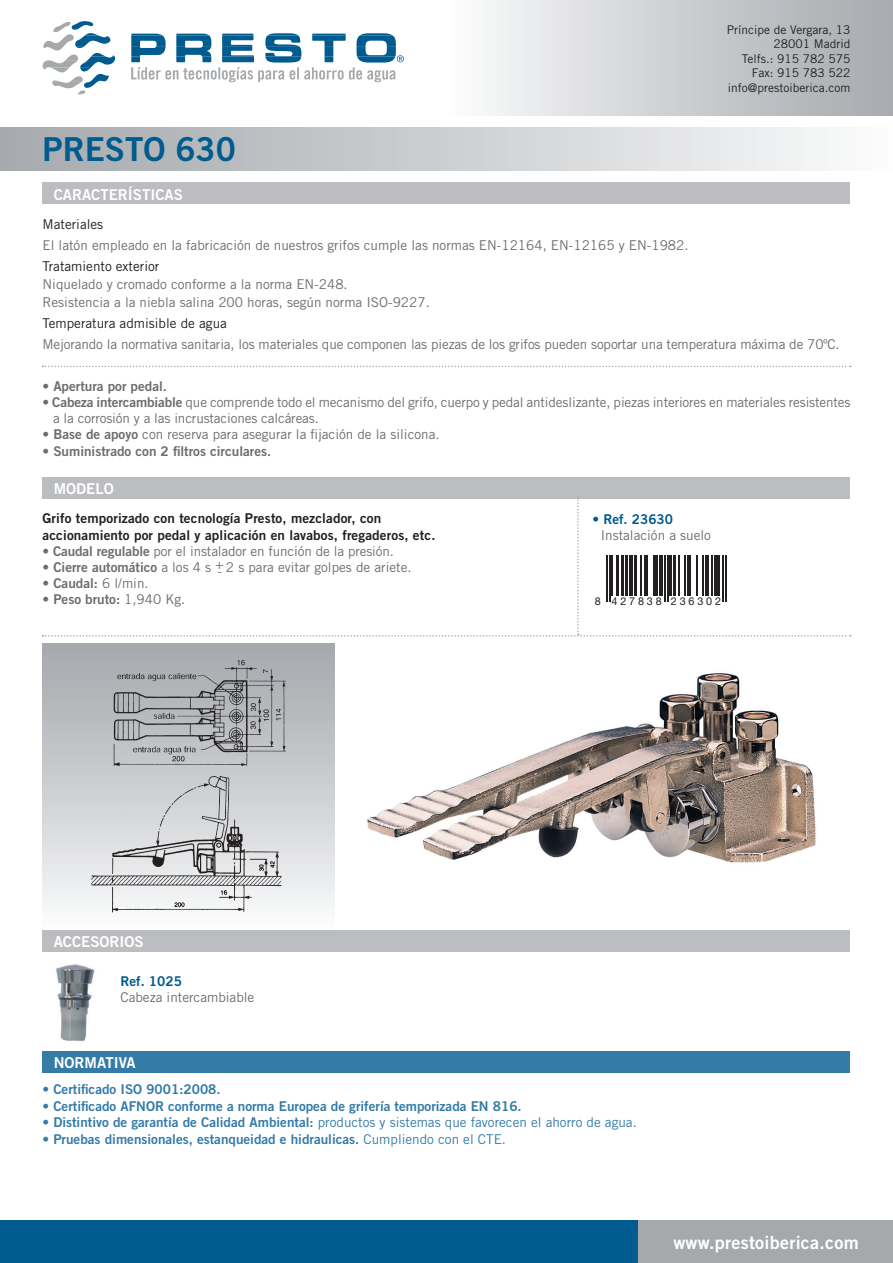
<style>
.page{position:relative;width:893px;height:1263px;background:#fff}
.page>*{position:absolute;margin:0;border:0;box-sizing:border-box;transform-origin:0 0}
.t1{font:33px "Trade Gothic Bold Two";color:#005b8f}
.t2{font:18px "Trade Gothic Bold Two";letter-spacing:.015em;color:#fff}
.t3{font:15px "Trade Gothic Bold Two";color:#fff}
.t4{font:13.5px/18px "Trade Gothic";letter-spacing:-.01em;color:#6c6d70}
.t5{font:13.5px "Trade Gothic Bold Two";color:#347ba8}
.t6{font:13.5px "Trade Gothic Bold Two";color:#6c6d70}
.t7{font:13.5px/16.2px "Trade Gothic Bold Two";letter-spacing:.01em;color:#231f20}
.t8{font:13.5px "Trade Gothic";color:#347ba8}
.t9{font:13.5px "Trade Gothic";color:#231f20}
.t10{font:13.5px "Trade Gothic Bold Two";color:#005b8f}
.t11{font:12px/14.4px "Trade Gothic";color:#231f20;text-align:right}
.t12{font:10.8px "Helvetica Neue";letter-spacing:.265em;color:#231f20}
.s1{font-family:"Trade Gothic"}
.s2{font-family:"Trade Gothic Bold Two"}
</style>
<div class="page">
<div style="left:628px;top:1220px;width:265px;height:43px;background:#a5a9ac"></div>
<div style="left:0;top:128px;width:893px;height:42px;background:linear-gradient(to right,#a3a7ab,#fafafb)"></div>
<div style="left:43px;top:183px;width:807px;height:21px;background:#bcbdc0"></div>
<div style="left:446px;top:0;width:447px;height:116px;background:linear-gradient(to right,#fbfcfc,#a4a8ac)"></div>
<div style="left:0;top:1220px;width:637px;height:43px;background:#005b8f"></div>
<div style="left:43px;top:1052px;width:807px;height:21px;background:#347ba8"></div>
<svg style="left:42px;top:21px;width:362px;height:74px"></svg>
<svg style="left:43px;top:366px;width:808px;height:1px"></svg>
<img style="left:367px;top:673px;width:449px;height:190px">
<div style="left:43px;top:643px;width:291px;height:288px;background:linear-gradient(to bottom,#a2a6aa,#fafbfb)"></div>
<div style="left:43px;top:477px;width:807px;height:21px;background:#bcbdc0"></div>
<div style="left:43px;top:930px;width:807px;height:22px;background:#bcbdc0"></div>
<svg style="left:43px;top:497px;width:808px;height:139px"></svg>
<img style="left:56px;top:964px;width:39px;height:77px">
<img style="left:88px;top:766px;width:198px;height:152px">
<img style="left:107px;top:648px;width:185px;height:126px">
<hr style="left:606px;top:555px;width:2px;height:47px;background:#231f20">
<hr style="left:609px;top:555px;width:1px;height:47px;background:#231f20">
<hr style="left:611px;top:555px;width:2px;height:40px;background:#231f20">
<hr style="left:616px;top:555px;width:3px;height:40px;background:#231f20">
<hr style="left:621px;top:555px;width:3px;height:40px;background:#231f20">
<hr style="left:625px;top:555px;width:3px;height:40px;background:#231f20">
<hr style="left:629px;top:555px;width:4px;height:40px;background:#231f20">
<hr style="left:634px;top:555px;width:3px;height:40px;background:#231f20">
<hr style="left:641px;top:555px;width:1px;height:40px;background:#231f20">
<hr style="left:644px;top:555px;width:1px;height:40px;background:#231f20">
<hr style="left:647px;top:555px;width:1px;height:40px;background:#231f20">
<hr style="left:653px;top:555px;width:1px;height:40px;background:#231f20">
<hr style="left:655px;top:555px;width:3px;height:40px;background:#231f20">
<hr style="left:659px;top:555px;width:4px;height:40px;background:#231f20">
<hr style="left:664px;top:555px;width:2px;height:47px;background:#231f20">
<hr style="left:667px;top:555px;width:1px;height:47px;background:#231f20">
<hr style="left:669px;top:555px;width:3px;height:40px;background:#231f20">
<hr style="left:673px;top:555px;width:3px;height:40px;background:#231f20">
<hr style="left:678px;top:555px;width:2px;height:40px;background:#231f20">
<hr style="left:685px;top:555px;width:1px;height:40px;background:#231f20">
<hr style="left:687px;top:555px;width:1px;height:40px;background:#231f20">
<hr style="left:690px;top:555px;width:1px;height:40px;background:#231f20">
<hr style="left:696px;top:555px;width:1px;height:40px;background:#231f20">
<hr style="left:702px;top:555px;width:2px;height:40px;background:#231f20">
<hr style="left:705px;top:555px;width:4px;height:40px;background:#231f20">
<hr style="left:711px;top:555px;width:1px;height:40px;background:#231f20">
<hr style="left:714px;top:555px;width:2px;height:40px;background:#231f20">
<hr style="left:717px;top:555px;width:3px;height:40px;background:#231f20">
<hr style="left:723px;top:555px;width:1px;height:47px;background:#231f20">
<hr style="left:725px;top:555px;width:1px;height:47px;background:#231f20">
<h1 class="t1" style="left:43px;top:129px;width:195px">PRESTO 630</h1>
<p class="t3" style="left:54px;top:185px;width:131px">CARACTERÍSTICAS</p>
<p class="t11" style="left:727px;top:22px;width:125px">Príncipe de Vergara, 13<br>28001 Madrid<br>Telfs.: 915 782 575<br>Fax: 915 783 522 info@prestoiberica.com</p>
<p class="t9" style="left:43px;top:216px;width:62px">Materiales</p>
<p class="t4" style="left:43px;top:236px;width:647px">El latón empleado en la fabricación de nuestros grifos cumple las normas EN-12164, EN-12165 y EN-1982.</p>
<p class="t9" style="left:43px;top:258px;width:118px">Tratamiento exterior</p>
<p class="t4" style="left:43px;top:275px;width:389px">Niquelado y cromado conforme a la norma EN-248.<br>Resistencia a la niebla salina 200 horas, según norma ISO-9227.</p>
<p class="t9" style="left:43px;top:315px;width:186px">Temperatura admisible de agua</p>
<p class="t4" style="left:43px;top:335px;width:799px">Mejorando la normativa sanitaria, los materiales que componen las piezas de los grifos pueden soportar una temperatura máxima de 70ºC.</p>
<p class="t6" style="left:43px;top:378px;width:126px"><span class="s1">•</span> Apertura por pedal.</p>
<p class="t4" style="left:53px;top:394px;width:799px;line-height:16.2px;text-indent:-11px">• <span class="s2">Cabeza intercambiable</span> que comprende todo el mecanismo del grifo, cuerpo y pedal antideslizante, piezas interiores en materiales resistentes a la corrosión y a las incrustaciones calcáreas.</p>
<p class="t4" style="left:43px;top:425px;width:399px">• <span class="s2">Base de apoyo</span> con reserva para asegurar la fijación de la silicona.</p>
<p class="t6" style="left:43px;top:442px;width:230px"><span class="s1">•</span> Suministrado con 2 filtros circulares.</p>
<p class="t3" style="left:54px;top:479px;width:62px">MODELO</p>
<p class="t7" style="left:43px;top:510px;width:394px">Grifo temporizado con tecnología Presto, mezclador, con accionamiento por pedal y aplicación en lavabos, fregaderos, etc.</p>
<p class="t4" style="left:43px;top:542px;width:353px"><span class="s2">• Caudal regulable</span> por el instalador en función de la presión.</p>
<p class="t6" style="left:43px;top:559px;width:182px">• Cierre automático <span class="s1">a los 4 s </span><sup>+</sup></p>
<p class="t4" style="left:217px;top:558px;width:196px">- 2 s para evitar golpes de ariete.</p>
<p class="t6" style="left:43px;top:575px;width:108px">• Caudal: <span class="s1">6 l/min.</span></p>
<p class="t6" style="left:43px;top:591px;width:144px">• Peso bruto: <span class="s1">1,940 Kg.</span></p>
<p class="t3" style="left:54px;top:932px;width:91px">ACCESORIOS</p>
<p class="t10" style="left:120px;top:972px;width:63px">Ref. 1025</p>
<p class="t4" style="left:120px;top:988px;width:135px">Cabeza intercambiable</p>
<p class="t3" style="left:54px;top:1053px;width:83px">NORMATIVA</p>
<p class="t10" style="left:592px;top:511px;width:82px">• Ref. 23630</p>
<p class="t4" style="left:601px;top:526px;width:112px">Instalación a suelo</p>
<p class="t12" style="left:595px;top:592px;width:128px">8 427838 236302</p>
<p class="t5" style="left:43px;top:1081px;width:180px">• Certificado ISO 9001:2008.</p>
<p class="t5" style="left:43px;top:1097px;width:481px">• Certificado AFNOR conforme a norma Europea de grifería temporizada EN 816.</p>
<p class="t8" style="left:43px;top:1114px;width:596px"><span class="s2">• Distintivo de garantía de Calidad Ambiental:</span> productos y sistemas que favorecen el ahorro de agua.</p>
<p class="t5" style="left:43px;top:1130px;width:465px">• Pruebas dimensionales, estanqueidad e hidraulicas. <span class="s1">Cumpliendo con el CTE.</span></p>
<h2 class="t2" style="left:673px;top:1231px;width:187px">www.prestoiberica.com</h2>
</div>
